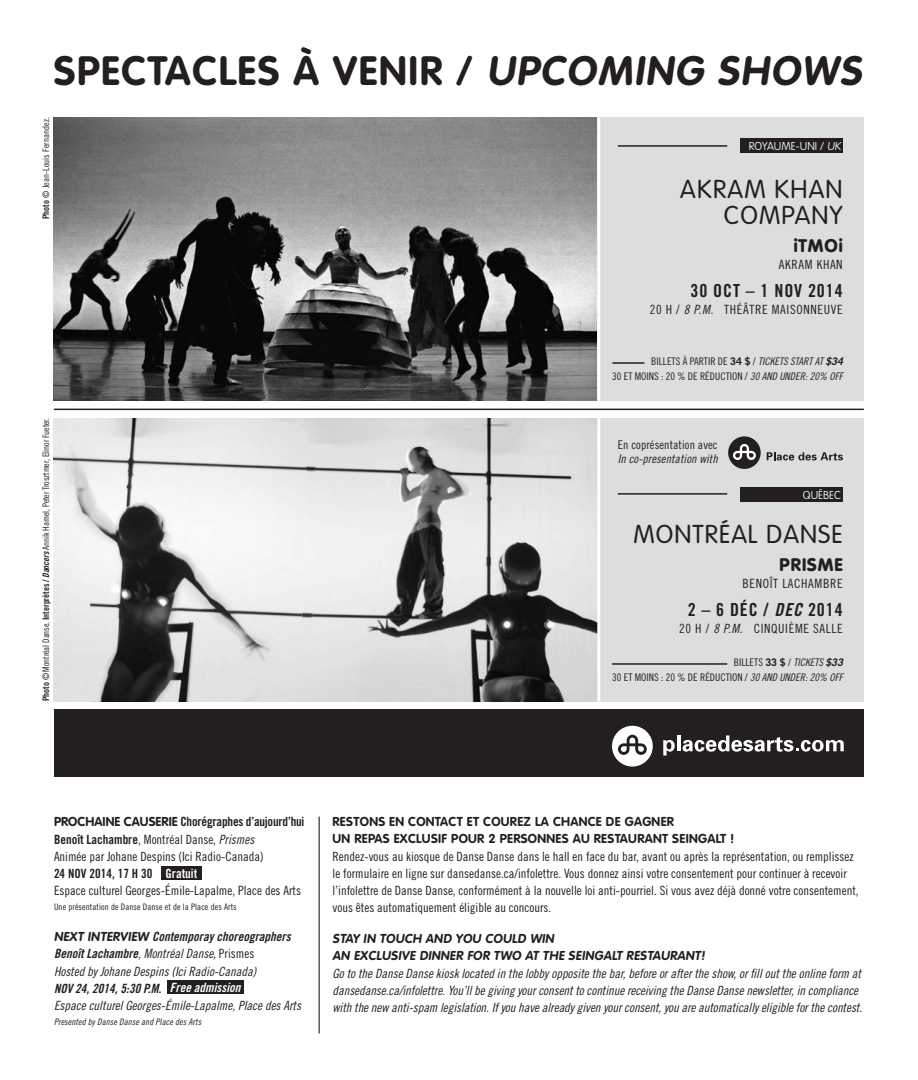
<style>
.page{position:relative;width:918px;height:1080px;background:#fff}
.page>*{position:absolute;margin:0;border:0;box-sizing:border-box;transform-origin:0 0}
.t1{font:700 40.5px "VAG Rounded";letter-spacing:.04em;color:#231f20}
.t2{font:300 25.5px/25.5px "VAG Rounded";letter-spacing:.04em;color:#231f20;text-align:right}
.t3{font:18px "Trade Gothic Bold Cond Twenty";letter-spacing:.05em;color:#231f20}
.t4{font:900 18px "VAG Rounded";letter-spacing:.05em;color:#231f20}
.t5{font:12.75px/17.2px "Trade Gothic Cond Eighteen";color:#231f20}
.t6{font:12.75px/17.2px "Trade Gothic Cond Eighteen Obl";letter-spacing:-.005em;color:#231f20}
.t7{font:700 12.75px/17.2px "VAG Rounded";letter-spacing:.025em;color:#231f20}
.t8{font:12.75px/17.2px "Trade Gothic Bold Cond Twenty Obl";color:#231f20}
.t9{font:12.75px/17.2px "Trade Gothic Bold Cond Twenty";color:#231f20}
.t10{font:12.75px "Trade Gothic Cond Eighteen";letter-spacing:.05em;color:#231f20}
.t11{font:12.75px "Trade Gothic Bold Cond Twenty Obl";color:#fff}
.t12{font:12.75px "Trade Gothic Bold Cond Twenty";color:#fff}
.t13{font:12px "Trade Gothic Cond Eighteen Obl";letter-spacing:.01em;color:#231f20}
.t14{font:12px "Trade Gothic Cond Eighteen";letter-spacing:.01em;color:#231f20}
.t15{font:100 11.25px "VAG Rounded";color:#fff}
.t16{font:10.5px/14.2px "Trade Gothic Cond Eighteen";color:#231f20;text-align:right}
.t17{font:9px "Trade Gothic Cond Eighteen";letter-spacing:-.01em;color:#231f20}
.t18{font:9px "Trade Gothic Cond Eighteen";letter-spacing:.01em;color:#231f20}
.t19{font:9px "Trade Gothic Cond Eighteen Obl";letter-spacing:.01em;color:#231f20}
.s1{font-family:"Trade Gothic Bold Cond Twenty"}
.s2{font-family:"Trade Gothic Bold Cond Twenty Obl"}
.s3{font-family:"Trade Gothic Cond Eighteen Obl"}
.s4{font-family:"Trade Gothic";font-weight:700}
.s5{font-family:"Trade Gothic";font-weight:700;font-style:italic}
.s6{font-family:"VAG Rounded";font-weight:700}
.s7{font-family:"Trade Gothic Cond Eighteen"}
</style>
<div class="page">
<img style="left:54px;top:117px;width:543px;height:283px">
<div style="left:597px;top:117px;width:267px;height:283px;background:#dcddde"></div>
<div style="left:741px;top:139px;width:102px;height:14px;background:#231f20"></div>
<hr style="left:612px;top:362px;width:32px;height:2px;background:#231f20">
<img style="left:54px;top:418px;width:543px;height:283px">
<div style="left:599px;top:418px;width:265px;height:283px;background:#dcddde"></div>
<div style="left:741px;top:488px;width:102px;height:14px;background:#231f20"></div>
<hr style="left:618px;top:493px;width:109px;height:2px;background:#231f20">
<div style="left:728px;top:436px;width:33px;height:33px;background:#231f20;border-radius:50%"></div>
<svg style="left:767px;top:452px;width:76px;height:8px"></svg>
<svg style="left:733px;top:444px;width:23px;height:16px"></svg>
<hr style="left:612px;top:663px;width:115px;height:2px;background:#231f20">
<hr style="left:597px;top:418px;width:3px;height:283px;background:#fff">
<hr style="left:597px;top:117px;width:3px;height:283px;background:#fff">
<div style="left:54px;top:710px;width:810px;height:67px;background:#231f20"></div>
<div style="left:612px;top:726px;width:41px;height:41px;background:#fff;border-radius:50%"></div>
<svg style="left:618px;top:735px;width:29px;height:20px"></svg>
<svg style="left:663px;top:740px;width:12px;height:16px"></svg>
<hr style="left:677px;top:735px;width:3px;height:16px;background:#fff">
<svg style="left:683px;top:735px;width:161px;height:17px"></svg>
<hr style="left:319px;top:817px;width:1px;height:216px;background:#000">
<div style="left:161px;top:866px;width:41px;height:14px;background:#231f20"></div>
<div style="left:167px;top:981px;width:77px;height:13px;background:#231f20"></div>
<hr style="left:618px;top:145px;width:109px;height:2px;background:#231f20">
<hr style="left:54px;top:409px;width:810px;height:1px;background:#231f20">
<h1 class="t1" style="left:54px;top:47px;width:816px">SPECTACLES À VENIR / UPCOMING SHOWS</h1>
<p class="t18" style="left:41px;top:219px;width:104px;rotate:-90deg"><span class="s1">Photo</span> © Jean-Louis Fernandez.</p>
<p class="t17" style="left:41px;top:701px;width:285px;rotate:-90deg"><span class="s1">Photo</span> © Montréal Danse. <span class="s1">Interprètes /</span> <span class="s2">Dancers</span> Annik Hamel, Peter Trosztmer, Elinor Fueter.</p>
<p class="t15" style="left:749px;top:140px;width:96px">ROYAUME-UNI / UK</p>
<h2 class="t2" style="left:680px;top:177px;width:164px">AKRAM KHAN<br>COMPANY</h2>
<h3 class="t4" style="left:794px;top:235px;width:50px">ITMOI</h3>
<p class="t5" style="left:779px;top:256px;width:65px">Akram Khan</p>
<h3 class="t3" style="left:691px;top:280px;width:154px">30 OCT – 1 NOV 2014</h3>
<p class="t10" style="left:650px;top:302px;width:194px">20 h / <span class="s3">8 p.m.</span> Théâtr e Maisonneuve</p>
<p class="t16" style="left:612px;top:355px;width:232px">Billets à partir de <span class="s4">34 $</span> / <span class="s3">Tickets start at</span> <span class="s5">$34<br></span>30 et moins : 20 % de r éduction / <span class="s3">30 and under: 20% off</span></p>
<p class="t14" style="left:618px;top:438px;width:101px">En coprésentation avec</p>
<p class="t13" style="left:618px;top:451px;width:101px">In co-presentation with</p>
<p class="t15" style="left:803px;top:489px;width:39px">QUÉBEC</p>
<h2 class="t2" style="left:634px;top:522px;width:211px">MONTRÉAL DANSE</h2>
<h3 class="t4" style="left:780px;top:554px;width:65px">PRISME</h3>
<p class="t10" style="left:742px;top:576px;width:102px">Benoît Lachambr e</p>
<h3 class="t3" style="left:688px;top:599px;width:157px">2 – 6 DÉC / <span class="s2">DEC</span> 2014</h3>
<p class="t10" style="left:679px;top:621px;width:165px">20 h / <span class="s3">8 p.m.</span> Cinquième Salle</p>
<p class="t16" style="left:612px;top:655px;width:232px">Billets <span class="s4">33 $</span> / <span class="s3">Tickets</span> <span class="s5">$33<br></span>30 et moins : 20 % de r éduction / <span class="s3">30 and under: 20% off</span></p>
<p class="t9" style="left:54px;top:813px;width:252px;text-indent:108px"><span class="s6">RIE</span> Chorégraphes d’aujourd’hui<br>Benoît Lachambre<span class="s7">, Montréal Danse,</span> <span class="s3">Prismes</span></p>
<p class="t5" style="left:54px;top:848px;width:211px">Animée par Johane Despins (Ici Radio-Canada)</p>
<p class="t9" style="left:54px;top:865px;width:100px">24 NOV 2014, 17 H 30</p>
<p class="t5" style="left:54px;top:882px;width:249px">Espace culturel Georges-Émile-Lapalme, Place des Arts</p>
<p class="t18" style="left:54px;top:902px;width:184px">Une présentation de Danse Danse et de la Place des Arts</p>
<p class="t7" style="left:54px;top:928px;width:9px">NEXT</p>
<p class="t7" style="left:88px;top:928px;width:8px">INTE</p>
<p class="t7" style="left:113px;top:928px;width:16px">RVIEW</p>
<p class="t7" style="left:54px;top:814px;width:23px">PROCHAINE</p>
<p class="t7" style="left:124px;top:814px;width:9px">CAUSE</p>
<p class="t12" style="left:165px;top:865px;width:33px">Gratuit</p>
<p class="t8" style="left:54px;top:928px;width:239px;text-indent:98px">Contemporay choreographers<br>Benoît Lachambre<span class="s3">, Montréal Danse,</span> <span class="s7">Prismes</span></p>
<p class="t6" style="left:54px;top:962px;width:204px">Hosted by Johane Despins (Ici Radio-Canada)</p>
<p class="t8" style="left:54px;top:980px;width:109px">NOV 24, 2014, 5:30 P.M.</p>
<p class="t6" style="left:54px;top:997px;width:249px">Espace culturel Georges-Émile-Lapalme, Place des Arts</p>
<p class="t19" style="left:54px;top:1017px;width:149px">Presented by Danse Danse and Place des Arts</p>
<p class="t11" style="left:170px;top:979px;width:72px">Free admission</p>
<p class="t7" style="left:333px;top:814px;width:403px">RESTONS EN CONTACT ET COUREZ LA CHANCE DE GAGNER<br>UN REPAS EXCLUSIF POUR 2 PERSONNES AU RESTAURANT SEINGALT !</p>
<p class="t5" style="left:333px;top:847px;width:528px">Rendez-vous au kiosque de Danse Danse dans le hall en face du bar, avant ou après la représentation, ou remplissez le formulaire en ligne sur dansedanse.ca/infolettre. Vous donnez ainsi votre consentement pour continuer à recevoir l’infolettre de Danse Danse, conformément à la nouvelle loi anti-pourriel. Si vous avez déjà donné votre consentement, vous êtes automatiquement éligible au concours.</p>
<p class="t7" style="left:333px;top:931px;width:376px">STAY IN TOUCH AND YOU COULD WIN<br>AN EXCLUSIVE DINNER FOR TWO AT THE SEINGALT RESTAURANT!</p>
<p class="t6" style="left:333px;top:964px;width:531px">Go to the Danse Danse kiosk located in the lobby opposite the bar, before or after the show, or fill out the online form at dansedanse.ca/infolettre. You’ll be giving your consent to continue receiving the Danse Danse newsletter, in compliance with the new anti-spam legislation. If you have already given your consent, you are automatically eligible for the contest.</p>
</div>
